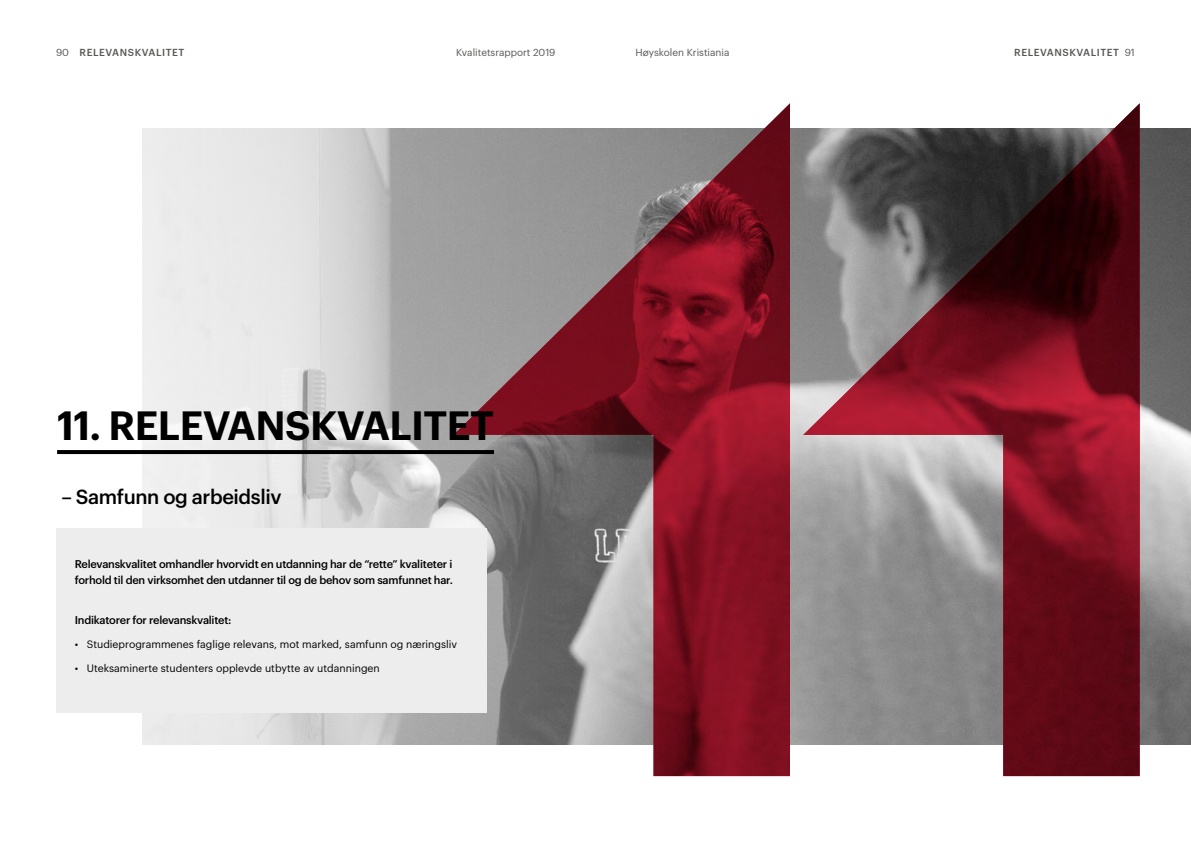
<style>
.page{position:relative;width:1191px;height:842px;background:#fff}
.page>*{position:absolute;margin:0;border:0;box-sizing:border-box;transform-origin:0 0}
.t1{font:600 40px "Graphik";letter-spacing:-.015em;color:#000}
.t2{font:500 20px "Graphik";letter-spacing:-.02em;color:#000}
.t3{font:500 11px/16px "Graphik";letter-spacing:-.02em;color:#000}
.t4{font:10.5px "Graphik";color:#000}
.t5{font:10px "Graphik";color:#575756}
.t6{font:500 10px "Graphik";letter-spacing:.055em;color:#575756}
.s1{font-weight:400}
</style>
<div class="page">
<img style="left:142px;top:128px;width:1049px;height:616px">
<img style="left:803px;top:104px;width:336px;height:672px">
<img style="left:453px;top:103px;width:337px;height:673px">
<hr style="left:57px;top:450px;width:437px;height:4px;background:#000">
<div style="left:56px;top:528px;width:431px;height:184px;background:#ededed"></div>
<p class="t5" style="left:456px;top:45px;width:101px">Kvalitetsrapport 2019</p>
<p class="t5" style="left:635px;top:45px;width:95px">Høyskolen Kristiania</p>
<p class="t6" style="left:56px;top:45px;width:130px"><span class="s1">90</span> RELEVANSKVALITET</p>
<p class="t6" style="left:1014px;top:45px;width:122px">RELEVANSKVALITET <span class="s1">91</span></p>
<h1 class="t1" style="left:57px;top:395px;width:438px">11. RELEVANSKVALITET</h1>
<h2 class="t2" style="left:61px;top:482px;width:222px">– Samfunn og arbeidsliv</h2>
<p class="t3" style="left:75px;top:555px;width:379px">Relevanskvalitet omhandler hvorvidt en utdanning har de “rette” kvaliteter i forhold til den virksomhet den utdanner til og de behov som samfunnet har.</p>
<p class="t3" style="left:75px;top:611px;width:158px">Indikatorer for relevanskvalitet:</p>
<p class="t4" style="left:75px;top:636px;width:384px">• Studieprogrammenes faglige relevans, mot marked, samfunn og næringsliv</p>
<p class="t4" style="left:75px;top:660px;width:306px">• Uteksaminerte studenters opplevde utbytte av utdanningen</p>
</div>
